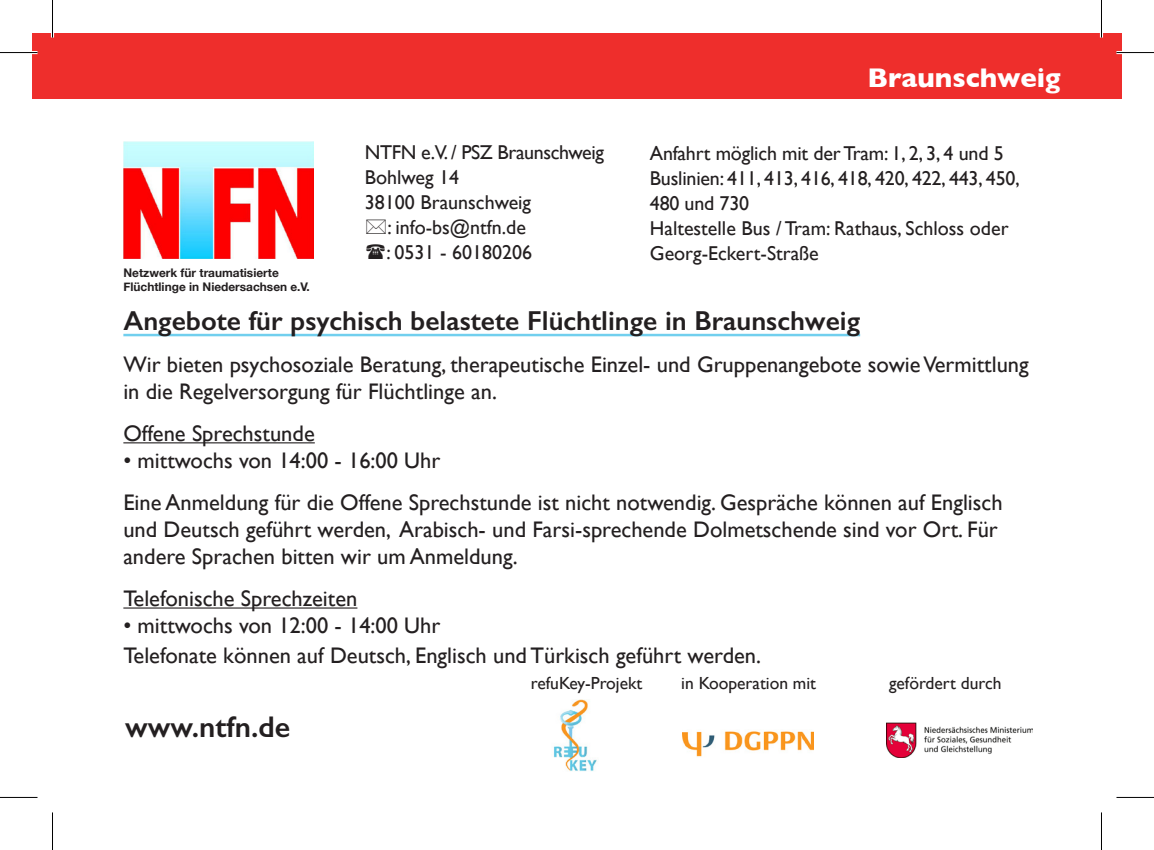
<style>
.page{position:relative;width:1154px;height:850px;background:#fff}
.page>*{position:absolute;margin:0;border:0;box-sizing:border-box;transform-origin:0 0}
.t1{font:600 30px "Gill Sans";color:#231f20}
.t2{font:600 27.5px "Gill Sans";color:#231f20}
.t3{font:700 27.5px "Gill Sans";color:#fff}
.t4{font:22.5px/27px "Gill Sans";color:#231f20}
.t5{font:20px/25px "Gill Sans";color:#231f20}
.t6{font:20px "Gill Sans";letter-spacing:-.02em;color:#231f20}
.t7{font:17.5px "Gill Sans";color:#231f20}
.t8{font:700 12px/14.2px "Helvetica Neue";color:#231f20}
</style>
<div class="page">
<hr style="left:123px;top:333px;width:737px;height:3px;background:#71cfee">
<hr style="left:123px;top:442px;width:192px;height:1px;background:#231f20">
<hr style="left:123px;top:607px;width:234px;height:1px;background:#231f20">
<div style="left:32px;top:32px;width:1089px;height:66px;background:#ee2e2c"></div>
<img style="left:123px;top:141px;width:190px;height:117px">
<img style="left:554px;top:699px;width:43px;height:72px">
<img style="left:683px;top:731px;width:131px;height:26px">
<img style="left:886px;top:722px;width:146px;height:35px">
<hr style="left:0;top:51px;width:38px;height:3px;background:#fff">
<hr style="left:1116px;top:51px;width:38px;height:3px;background:#fff">
<hr style="left:51px;top:0;width:3px;height:38px;background:#fff">
<hr style="left:1100px;top:0;width:3px;height:38px;background:#fff">
<hr style="left:0;top:52px;width:38px;height:1px;background:#000">
<hr style="left:1116px;top:52px;width:38px;height:1px;background:#000">
<hr style="left:0;top:796px;width:38px;height:1px;background:#000">
<hr style="left:1116px;top:796px;width:38px;height:1px;background:#000">
<hr style="left:52px;top:0;width:1px;height:38px;background:#000">
<hr style="left:52px;top:812px;width:1px;height:37px;background:#000">
<hr style="left:1101px;top:0;width:1px;height:38px;background:#000">
<hr style="left:1101px;top:812px;width:1px;height:37px;background:#000">
<p class="t8" style="left:123px;top:265px;width:188px">Netzwerk für traumatisierte<br>Flüchtlinge in Niedersachsen e.V.</p>
<p class="t6" style="left:365px;top:140px;width:240px">NTFN e.V. / PSZ Braunschweig</p>
<p class="t5" style="left:365px;top:164px;width:96px">Bohlweg 14</p>
<p class="t5" style="left:365px;top:189px;width:168px">38100 Braunschweig</p>
<p class="t5" style="left:388px;top:214px;width:140px">: info-bs@ntfn.de</p>
<p class="t5" style="left:387px;top:239px;width:147px">: 0531 - 60180206</p>
<p class="t3" style="left:867px;top:55px;width:195px">Braunschweig</p>
<p class="t5" style="left:650px;top:141px;width:355px">Anfahrt möglich mit der Tram: 1, 2, 3, 4 und 5</p>
<p class="t5" style="left:650px;top:166px;width:371px">Buslinien: 411, 413, 416, 418, 420, 422, 443, 450,<br>480 und 730</p>
<p class="t5" style="left:650px;top:216px;width:360px">Haltestelle Bus / Tram: Rathaus, Schloss oder<br>Georg-Eckert-Straße</p>
<p class="t2" style="left:123px;top:304px;width:738px">Angebote für psychisch belastete Flüchtlinge in Braunschweig</p>
<p class="t4" style="left:123px;top:350px;width:907px">Wir bieten psychosoziale Beratung, therapeutische Einzel- und Gruppenangebote sowie Vermittlung in die Regelversorgung für Flüchtlinge an.</p>
<p class="t4" style="left:123px;top:419px;width:193px">Offene Sprechstunde</p>
<p class="t4" style="left:123px;top:446px;width:318px">• mittwochs von 14:00 - 16:00 Uhr</p>
<p class="t4" style="left:123px;top:488px;width:881px">Eine Anmeldung für die Offene Sprechstunde ist nicht notwendig. Gespräche können auf Englisch und Deutsch geführt werden, Arabisch- und Farsi-sprechende Dolmetschende sind vor Ort. Für andere Sprachen bitten wir um Anmeldung.</p>
<p class="t4" style="left:123px;top:584px;width:236px">Telefonische Sprechzeiten</p>
<p class="t4" style="left:123px;top:611px;width:318px">• mittwochs von 12:00 - 14:00 Uhr</p>
<p class="t4" style="left:123px;top:641px;width:639px">Telefonate können auf Deutsch, Englisch und Türkisch geführt werden.</p>
<p class="t1" style="left:125px;top:708px;width:167px">www.ntfn.de</p>
<p class="t7" style="left:531px;top:672px;width:113px">refuKey-Projekt</p>
<p class="t7" style="left:681px;top:672px;width:136px">in Kooperation mit</p>
<p class="t7" style="left:889px;top:672px;width:114px">gefördert durch</p>
</div>
